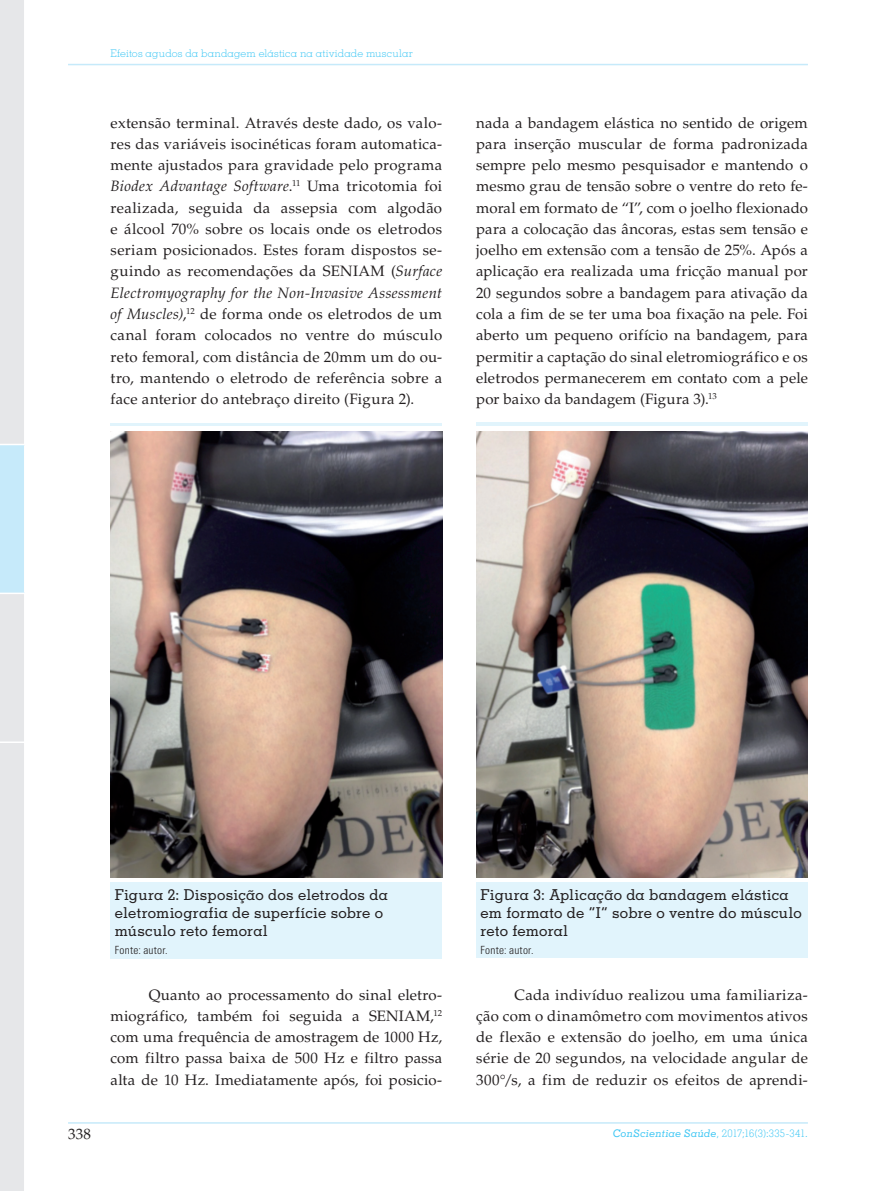
<style>
.page{position:relative;width:893px;height:1191px;background:#fff}
.page>*{position:absolute;margin:0;border:0;box-sizing:border-box;transform-origin:0 0}
.CS_Normal{font:15px/21.3px "Palatino LT Std";letter-spacing:.015em;color:#231f20;text-align:justify}
.CS_Tabela_-_titulo{font:500 15px/18px "Memphis LT Std";letter-spacing:.01em;color:#231f20}
.Cs_Tabela_-_nota{font:300 condensed 11.25px "Univers LT Std";letter-spacing:.02em;color:#231f20}
.t1{font:300 10.5px "Memphis LT Std";letter-spacing:.01em;color:#40c7f4}
.s1{font-style:italic}
.s2{font-weight:500;font-style:italic}
</style>
<div class="page">
<hr style="left:68px;top:64px;width:740px;height:1px;background:#c6eafa">
<hr style="left:68px;top:1122px;width:740px;height:1px;background:#c6eafa">
<svg style="left:0;top:0;width:24px;height:1191px"></svg>
<hr style="left:0;top:592px;width:26px;height:2px;background:#fff">
<hr style="left:0;top:741px;width:26px;height:2px;background:#fff">
<div style="left:111px;top:422px;width:331px;height:536px;background:#e1f4fc"></div>
<img style="left:111px;top:431px;width:331px;height:446px">
<div style="left:476px;top:422px;width:332px;height:536px;background:#e1f4fc"></div>
<img style="left:476px;top:431px;width:332px;height:446px">
<p class="t1" style="left:111px;top:47px;width:304px">Efeitos agudos da bandagem elástica na atividade muscular</p>
<p class="CS_Normal" style="left:111px;top:112px;width:333px">extensão terminal. Através deste dado, os valo&shy;res das variáveis isocinéticas foram automatica&shy;mente ajustados para gravidade pelo programa <span class="s1">Biodex Advantage Software</span>.<sup>11</sup> Uma tricotomia foi realizada, seguida da assepsia com algodão e álcool 70% sobre os locais onde os eletrodos seriam posicionados. Estes foram dispostos se&shy;guindo as recomendações da SENIAM (<span class="s1">Surface Electromyography for the Non-Invasive Assessment of Muscles)</span>,<sup>12</sup> de forma onde os eletrodos de um canal foram colocados no ventre do músculo reto femoral, com distância de 20mm um do ou&shy;tro, mantendo o eletrodo de referência sobre a face anterior do antebraço direito (Figura 2).</p>
<p class="CS_Normal" style="left:476px;top:112px;width:333px">nada a bandagem elástica no sentido de origem para inserção muscular de forma padronizada sempre pelo mesmo pesquisador e mantendo o mesmo grau de tensão sobre o ventre do reto fe&shy;moral em formato de “I”, com o joelho flexionado para a colocação das âncoras, estas sem tensão e joelho em extensão com a tensão de 25%. Após a aplicação era realizada uma fricção manual por 20 segundos sobre a bandagem para ativação da cola a fim de se ter uma boa fixação na pele. Foi aberto um pequeno orifício na bandagem, para permitir a captação do sinal eletromiográfico e os eletrodos permanecerem em contato com a pele por baixo da bandagem (Figura 3).<sup>13</sup></p>
<p class="CS_Tabela_-_titulo" style="left:115px;top:885px;width:275px">Figura 2: Disposição dos eletrodos da eletromiografia de superfície sobre o músculo reto femoral</p>
<p class="Cs_Tabela_-_nota" style="left:115px;top:943px;width:54px">Fonte: autor.</p>
<p class="CS_Normal" style="left:111px;top:984px;width:333px;text-indent:38px">Quanto ao processamento do sinal eletro&shy;miográfico, também foi seguida a SENIAM,<sup>12 </sup>com uma frequência de amostragem de 1000 Hz, com filtro passa baixa de 500 Hz e filtro passa alta de 10 Hz. Imediatamente após, foi posicio-</p>
<p class="CS_Tabela_-_titulo" style="left:480px;top:885px;width:323px">Figura 3: Aplicação da bandagem elástica em formato de “I” sobre o ventre do músculo reto femoral</p>
<p class="Cs_Tabela_-_nota" style="left:480px;top:943px;width:54px">Fonte: autor.</p>
<p class="CS_Normal" style="left:476px;top:984px;width:333px;text-indent:38px">Cada indivíduo realizou uma familiariza&shy;ção com o dinamômetro com movimentos ativos de flexão e extensão do joelho, em uma única série de 20 segundos, na velocidade angular de 300°/s, a fim de reduzir os efeitos de aprendi-</p>
<p class="CS_Normal" style="left:68px;top:1123px;width:24px">338</p>
<p class="t1" style="left:613px;top:1127px;width:196px"><span class="s2">ConScientiae Saúde</span>, 2017;16(3):335-341.</p>
</div>
